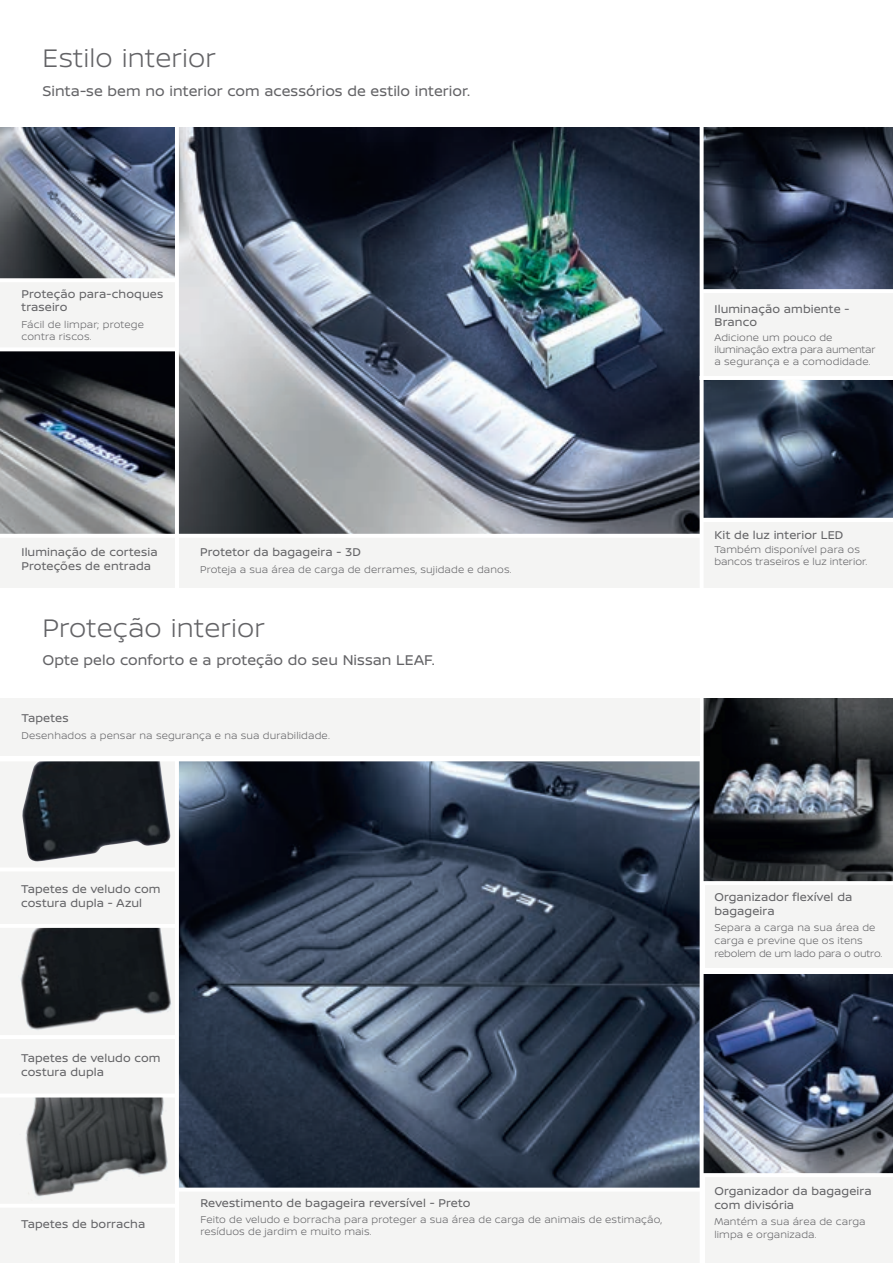
<style>
.page{position:relative;width:893px;height:1263px;background:#fff}
.page>*{position:absolute;margin:0;border:0;box-sizing:border-box;transform-origin:0 0}
.t1{font:300 27px "Nissan Brand";letter-spacing:.005em;color:#636366}
.t2{font:15px "Nissan Brand";color:#636366}
.t3{font:12px/14.4px "Nissan Brand";letter-spacing:.005em;color:#636366}
.t4{font:300 10.5px/12px "Nissan Brand";letter-spacing:.01em;color:#636366}
</style>
<div class="page">
<img style="left:0;top:128px;width:175px;height:150px">
<img style="left:0;top:351px;width:175px;height:182px">
<img style="left:704px;top:380px;width:189px;height:138px">
<img style="left:704px;top:128px;width:189px;height:161px">
<img style="left:179px;top:128px;width:521px;height:406px">
<div style="left:0;top:759px;width:177px;height:110px;background:#f4f4f3"></div>
<img style="left:22px;top:761px;width:149px;height:100px">
<img style="left:1px;top:928px;width:174px;height:107px">
<div style="left:0;top:1095px;width:177px;height:111px;background:#f4f4f3"></div>
<img style="left:26px;top:1097px;width:142px;height:100px">
<img style="left:179px;top:761px;width:521px;height:426px">
<img style="left:704px;top:698px;width:189px;height:183px">
<img style="left:704px;top:975px;width:189px;height:198px">
<div style="left:0;top:1038px;width:176px;height:56px;background:#f4f4f3"></div>
<div style="left:0;top:1204px;width:176px;height:59px;background:#f4f4f3"></div>
<div style="left:0;top:869px;width:176px;height:56px;background:#f4f4f3"></div>
<div style="left:706px;top:1177px;width:187px;height:86px;background:#f4f4f3"></div>
<div style="left:706px;top:883px;width:187px;height:88px;background:#f4f4f3"></div>
<div style="left:179px;top:1191px;width:523px;height:72px;background:#f4f4f3"></div>
<div style="left:179px;top:537px;width:523px;height:51px;background:#f4f4f3"></div>
<div style="left:0;top:537px;width:177px;height:51px;background:#f4f4f3"></div>
<div style="left:702px;top:522px;width:191px;height:66px;background:#f4f4f3"></div>
<div style="left:702px;top:291px;width:191px;height:88px;background:#f4f4f3"></div>
<div style="left:0;top:280px;width:177px;height:69px;background:#f4f4f3"></div>
<hr style="left:704px;top:968px;width:189px;height:4px;background:#fff">
<svg style="left:175px;top:761px;width:4px;height:502px"></svg>
<hr style="left:175px;top:111px;width:4px;height:482px;background:#fff">
<svg style="left:700px;top:127px;width:4px;height:461px"></svg>
<hr style="left:0;top:534px;width:702px;height:4px;background:#fff">
<hr style="left:702px;top:518px;width:191px;height:4px;background:#fff">
<svg style="left:0;top:278px;width:175px;height:4px"></svg>
<svg style="left:704px;top:881px;width:189px;height:4px"></svg>
<hr style="left:0;top:867px;width:177px;height:4px;background:#fff">
<hr style="left:0;top:1035px;width:177px;height:4px;background:#fff">
<svg style="left:0;top:924px;width:177px;height:4px"></svg>
<hr style="left:0;top:1093px;width:175px;height:4px;background:#fff">
<hr style="left:0;top:1204px;width:177px;height:4px;background:#fff">
<svg style="left:179px;top:1187px;width:521px;height:1px"></svg>
<svg style="left:704px;top:1173px;width:189px;height:1px"></svg>
<hr style="left:700px;top:376px;width:193px;height:4px;background:#fff">
<svg style="left:703px;top:289px;width:190px;height:4px"></svg>
<hr style="left:0;top:347px;width:177px;height:4px;background:#fff">
<svg style="left:700px;top:698px;width:4px;height:565px"></svg>
<hr style="left:0;top:757px;width:701px;height:4px;background:#fff">
<div style="left:0;top:698px;width:700px;height:58px;background:#f4f4f3"></div>
<h1 class="t1" style="left:43px;top:39px;width:175px">Estilo interior</h1>
<h2 class="t2" style="left:43px;top:80px;width:429px">Sinta-se bem no interior com acessórios de estilo interior.</h2>
<p class="t3" style="left:22px;top:286px;width:143px;line-height:13.5px">Proteção para-choques traseiro</p>
<p class="t4" style="left:22px;top:318px;width:124px">Fácil de limpar; protege contra riscos.</p>
<p class="t3" style="left:714px;top:301px;width:136px;line-height:13.5px">Iluminação ambiente -<br>Branco</p>
<p class="t4" style="left:714px;top:331px;width:163px">Adicione um pouco de iluminação extra para aumentar a segurança e a comodidade.</p>
<p class="t3" style="left:22px;top:545px;width:138px;line-height:13.5px">Iluminação de cortesia<br>Proteções de entrada</p>
<p class="t3" style="left:200px;top:545px;width:162px">Protetor da bagageira - 3D</p>
<p class="t4" style="left:200px;top:563px;width:313px">Proteja a sua área de carga de derrames, sujidade e danos.</p>
<h1 class="t1" style="left:43px;top:609px;width:224px">Proteção interior</h1>
<h2 class="t2" style="left:43px;top:649px;width:394px">Opte pelo conforto e a proteção do seu Nissan LEAF.</h2>
<p class="t3" style="left:22px;top:710px;width:49px">Tapetes</p>
<p class="t4" style="left:22px;top:728px;width:310px">Desenhados a pensar na segurança e na sua durabilidade.</p>
<p class="t3" style="left:714px;top:527px;width:131px">Kit de luz interior LED</p>
<p class="t4" style="left:714px;top:543px;width:155px">Também disponível para os bancos traseiros e luz interior.</p>
<p class="t3" style="left:21px;top:881px;width:141px">Tapetes de veludo com costura dupla - Azul</p>
<p class="t3" style="left:21px;top:1050px;width:141px">Tapetes de veludo com costura dupla</p>
<p class="t3" style="left:21px;top:1216px;width:125px">Tapetes de borracha</p>
<p class="t3" style="left:200px;top:1195px;width:272px">Revestimento de bagageira reversível - Preto</p>
<p class="t4" style="left:200px;top:1213px;width:463px">Feito de veludo e borracha para proteger a sua área de carga de animais de estimação, resíduos de jardim e muito mais.</p>
<p class="t3" style="left:714px;top:889px;width:139px">Organizador flexível da bagageira</p>
<p class="t4" style="left:714px;top:921px;width:170px;line-height:12.6px">Separa a carga na sua área de carga e previne que os itens rebolem de um lado para o outro.</p>
<p class="t3" style="left:714px;top:1183px;width:159px">Organizador da bagageira com divisória</p>
<p class="t4" style="left:714px;top:1215px;width:153px;line-height:12.6px">Mantém a sua área de carga limpa e organizada.</p>
</div>
